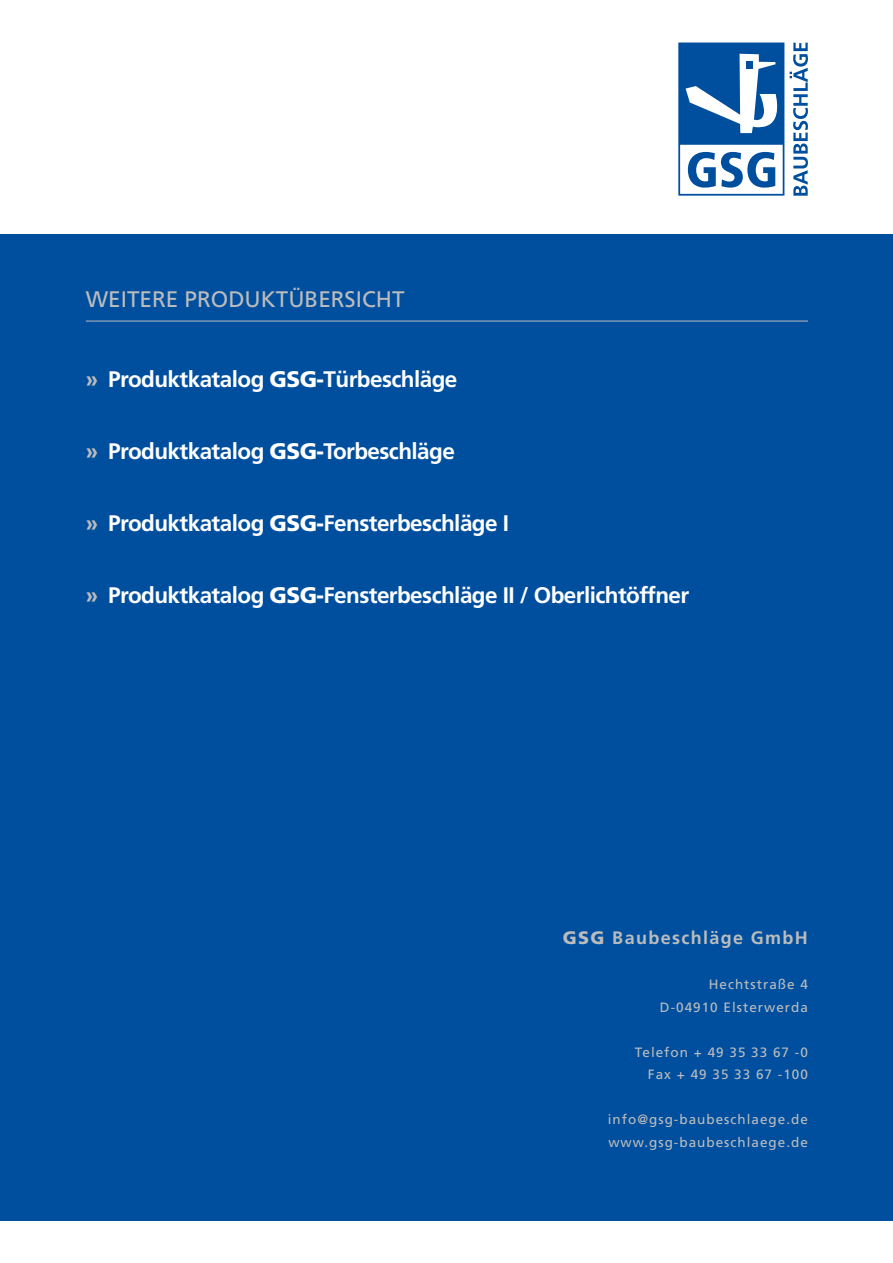
<style>
.page{position:relative;width:893px;height:1263px;background:#fff}
.page>*{position:absolute;margin:0;border:0;box-sizing:border-box;transform-origin:0 0}
.t1{font:700 22.5px "Frutiger";letter-spacing:-.025em;color:#fff}
.t2{font:22.5px "Frutiger";color:#bcbcbc}
.t3{font:700 18px "Frutiger";letter-spacing:.075em;color:#bcbcbc}
.t4{font:13.5px/22.5px "Frutiger";letter-spacing:.075em;color:#bcbcbc;text-align:right}
.s1{color:#bcbcbc}
.s2{font-weight:900}
</style>
<div class="page">
<div style="left:0;top:234px;width:893px;height:986px;background:#004f9f"></div>
<svg style="left:790px;top:43px;width:18px;height:153px"></svg>
<svg style="left:678px;top:43px;width:106px;height:153px"></svg>
<hr style="left:86px;top:321px;width:722px;height:1px;background:#bcbcbc">
<p class="t2" style="left:86px;top:286px;width:320px">WEITERE PRODUKTÜBERSICHT</p>
<p class="t1" style="left:86px;top:366px;width:373px"><span class="s1">»</span> Produktkatalog <span class="s2">GSG-</span>Türbeschläge</p>
<p class="t1" style="left:86px;top:438px;width:371px"><span class="s1">»</span> Produktkatalog <span class="s2">GSG-</span>Torbeschläge</p>
<p class="t1" style="left:86px;top:510px;width:425px"><span class="s1">»</span> Produktkatalog <span class="s2">GSG-</span>Fensterbeschläge I</p>
<p class="t1" style="left:86px;top:582px;width:605px"><span class="s1">»</span> Produktkatalog <span class="s2">GSG-</span>Fensterbeschläge II / Oberlichtöffner</p>
<p class="t3" style="left:563px;top:927px;width:247px"><span class="s2">GSG</span> Baubeschläge GmbH</p>
<p class="t4" style="left:660px;top:973px;width:150px">Hechtstraße 4<br>D-04910 Elsterwerda</p>
<p class="t4" style="left:635px;top:1041px;width:174px">Telefon + 49 35 33 67 -0<br>Fax + 49 35 33 67 -100</p>
<p class="t4" style="left:608px;top:1108px;width:202px;text-align:left">info@gsg-baubeschlaege.de www.gsg-baubeschlaege.de</p>
</div>
